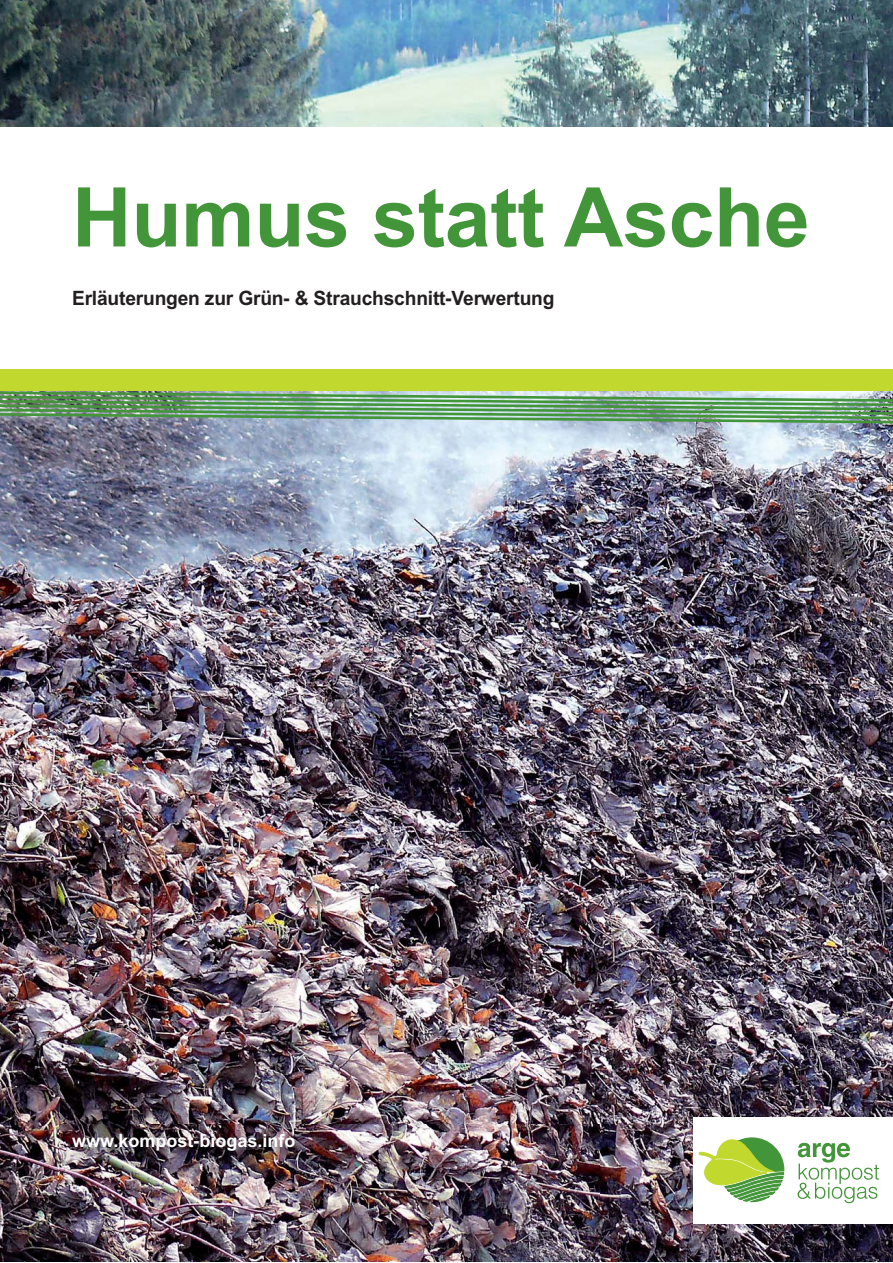
<style>
.page{position:relative;width:893px;height:1263px;background:#fff}
.page>*{position:absolute;margin:0;border:0;box-sizing:border-box;transform-origin:0 0}
.t1{font:700 82.5px "Arial";letter-spacing:-.005em;color:#439539}
.t2{font:700 19.8px "Arial";letter-spacing:-.01em;color:#231f20}
.t3{font:700 18px "Arial";color:#fff}
</style>
<div class="page">
<img style="left:0;top:0;width:892px;height:1262px">
<div style="left:0;top:127px;width:892px;height:242px;background:#fff"></div>
<img style="left:0;top:391px;width:892px;height:33px">
<div style="left:0;top:369px;width:892px;height:22px;background:#c1d82f"></div>
<div style="left:693px;top:1118px;width:199px;height:106px;background:#fff"></div>
<svg style="left:698px;top:1137px;width:86px;height:65px"></svg>
<svg style="left:797px;top:1143px;width:82px;height:60px"></svg>
<img style="left:60px;top:1124px;width:540px;height:80px">
<h1 class="t1" style="left:72px;top:187px;width:739px">Humus statt Asche</h1>
<p class="t2" style="left:72px;top:291px;width:484px">Erläuterungen zur Grün- &amp; Strauchschnitt-Verwertung</p>
<p class="t3" style="left:72px;top:1134px;width:225px">www.kompost-biogas.info</p>
</div>
